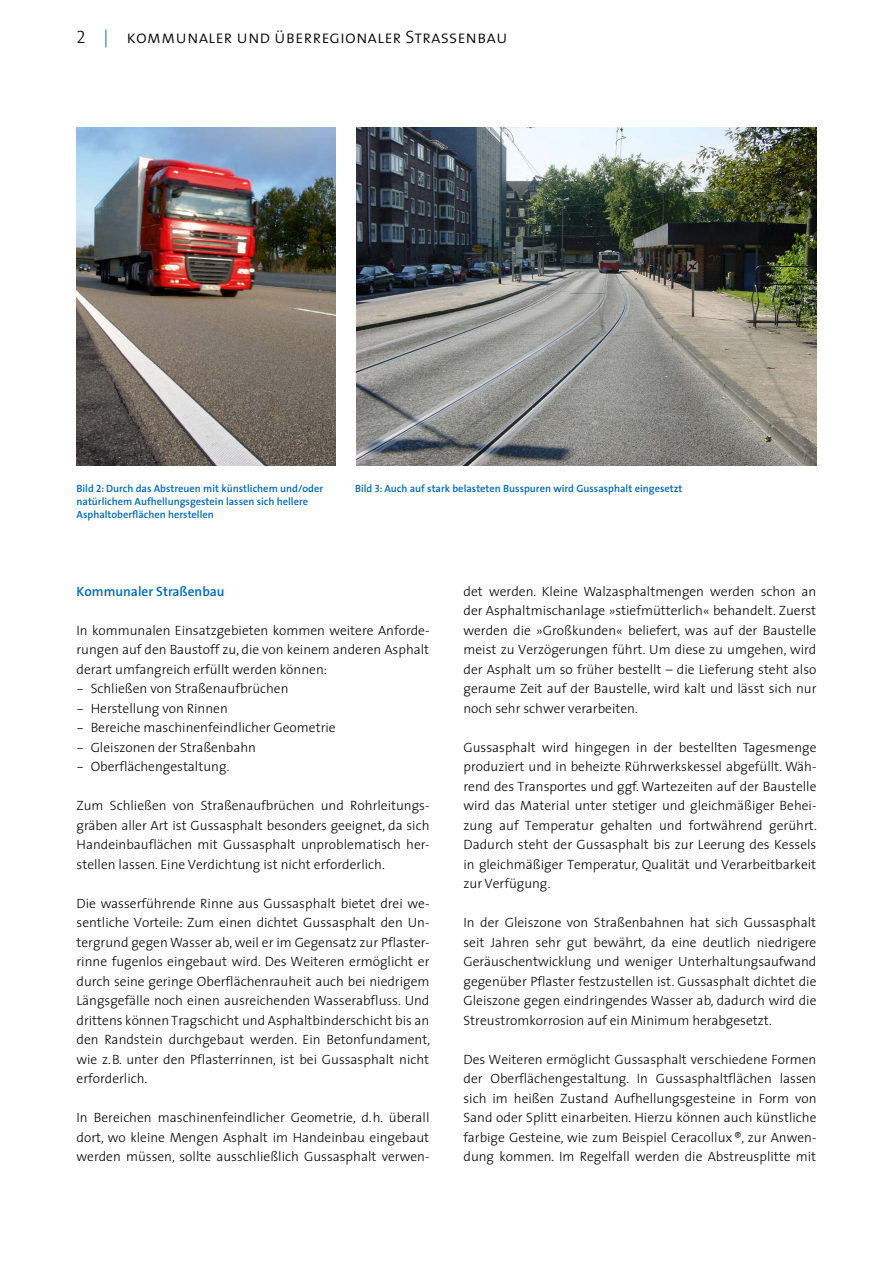
<style>
.page{position:relative;width:893px;height:1263px;background:#fff}
.page>*{position:absolute;margin:0;border:0;box-sizing:border-box;transform-origin:0 0}
.Rubrik{font:18px "The Sans Light Caps";color:#000}
.Fließtext{font:300 13.5px/19.5px "The Sans";color:#000;text-align:justify}
.Ü2_Fließtext{font:600 13.5px "The Sans";color:#0068b4}
.BU{font:600 10.5px/12.6px "The Sans";color:#0068b4}
.s1{color:#0068b4}
.s2{font-family:"The Sans Semi Bold Caps";font-weight:400}
</style>
<div class="page">
<img style="left:77px;top:128px;width:259px;height:337px">
<img style="left:357px;top:128px;width:459px;height:337px">
<p class="Rubrik" style="left:77px;top:27px;width:432px">2 <span class="s1">|</span> kommunaler und überregionaler Straßenbau</p>
<p class="BU" style="left:77px;top:482px;width:248px">Bild <span class="s2">2</span>: Durch das Abstreuen mit künstlichem und/oder natürlichem Aufhellungsgestein lassen sich hellere<br>Asphaltoberflächen herstellen</p>
<p class="BU" style="left:355px;top:482px;width:329px">Bild <span class="s2">3</span>: Auch auf stark belasteten Busspuren wird Gussasphalt eingesetzt</p>
<p class="Ü2_Fließtext" style="left:77px;top:580px;width:150px">Kommunaler Straßenbau</p>
<p class="Fließtext" style="left:77px;top:620px;width:354px">In kommunalen Einsatzgebieten kommen weitere Anforde&shy;rungen auf den Baustoff zu, die von keinem anderen Asphalt derart umfangreich erfüllt werden können:</p>
<p class="Fließtext" style="left:77px;top:678px;width:214px">− Schließen von Straßenaufbrüchen</p>
<p class="Fließtext" style="left:77px;top:698px;width:153px">− Herstellung von Rinnen</p>
<p class="Fließtext" style="left:77px;top:717px;width:261px">− Bereiche maschinenfeindlicher Geometrie</p>
<p class="Fließtext" style="left:77px;top:737px;width:181px">− Gleiszonen der Straßenbahn</p>
<p class="Fließtext" style="left:77px;top:756px;width:155px">− Oberflächengestaltung.</p>
<p class="Fließtext" style="left:77px;top:795px;width:354px">Zum Schließen von Straßenaufbrüchen und Rohrleitungs&shy;gräben aller Art ist Gussasphalt besonders geeignet, da sich Handeinbauflächen mit Gussasphalt unproblematisch her&shy;stellen lassen. Eine Verdichtung ist nicht erforderlich.</p>
<p class="Fließtext" style="left:77px;top:893px;width:355px">Die wasserführende Rinne aus Gussasphalt bietet drei we&shy;sentliche Vorteile: Zum einen dichtet Gussasphalt den Un&shy;tergrund gegen Wasser ab, weil er im Gegensatz zur Pflaster&shy;rinne fugenlos eingebaut wird. Des Weiteren ermöglicht er durch seine geringe Oberflächenrauheit auch bei niedrigem Längsgefälle noch einen ausreichenden Wasserabfluss. Und drittens können Tragschicht und Asphaltbinderschicht bis an den Randstein durchgebaut werden. Ein Betonfundament, wie z.B. unter den Pflasterrinnen, ist bei Gussasphalt nicht erforderlich.</p>
<p class="Fließtext" style="left:77px;top:1107px;width:354px">In Bereichen maschinenfeindlicher Geometrie, d.h. überall dort, wo kleine Mengen Asphalt im Handeinbau eingebaut werden müssen, sollte ausschließlich Gussasphalt verwen-</p>
<p class="Fließtext" style="left:463px;top:581px;width:354px">det werden. Kleine Walzasphaltmengen werden schon an der Asphaltmischanlage »stiefmütterlich« behandelt. Zuerst werden die »Großkunden« beliefert, was auf der Baustelle meist zu Verzögerungen führt. Um diese zu umgehen, wird der Asphalt um so früher bestellt – die Lieferung steht also geraume Zeit auf der Baustelle, wird kalt und lässt sich nur noch sehr schwer verarbeiten.</p>
<p class="Fließtext" style="left:463px;top:737px;width:355px">Gussasphalt wird hingegen in der bestellten Tagesmenge produziert und in beheizte Rührwerkskessel abgefüllt. Wäh&shy;rend des Transportes und ggf. Wartezeiten auf der Baustelle wird das Material unter stetiger und gleichmäßiger Behei&shy;zung auf Temperatur gehalten und fortwährend gerührt.<br>Dadurch steht der Gussasphalt bis zur Leerung des Kessels in gleichmäßiger Temperatur, Qualität und Verarbeitbarkeit zur Verfügung.</p>
<p class="Fließtext" style="left:463px;top:912px;width:354px">In der Gleiszone von Straßenbahnen hat sich Gussasphalt seit Jahren sehr gut bewährt, da eine deutlich niedrigere Geräuschentwicklung und weniger Unterhaltungsaufwand gegenüber Pflaster festzustellen ist. Gussasphalt dichtet die Gleiszone gegen eindringendes Wasser ab, dadurch wird die Streustromkorrosion auf ein Minimum herabgesetzt.</p>
<p class="Fließtext" style="left:463px;top:1049px;width:354px">Des Weiteren ermöglicht Gussasphalt verschiedene Formen der Oberflächengestaltung. In Gussasphaltflächen lassen sich im heißen Zustand Aufhellungsgesteine in Form von Sand oder Splitt einarbeiten. Hierzu können auch künstliche farbige Gesteine, wie zum Beispiel Ceracollux®, zur Anwen&shy;dung kommen. Im Regelfall werden die Abstreusplitte mit</p>
</div>
